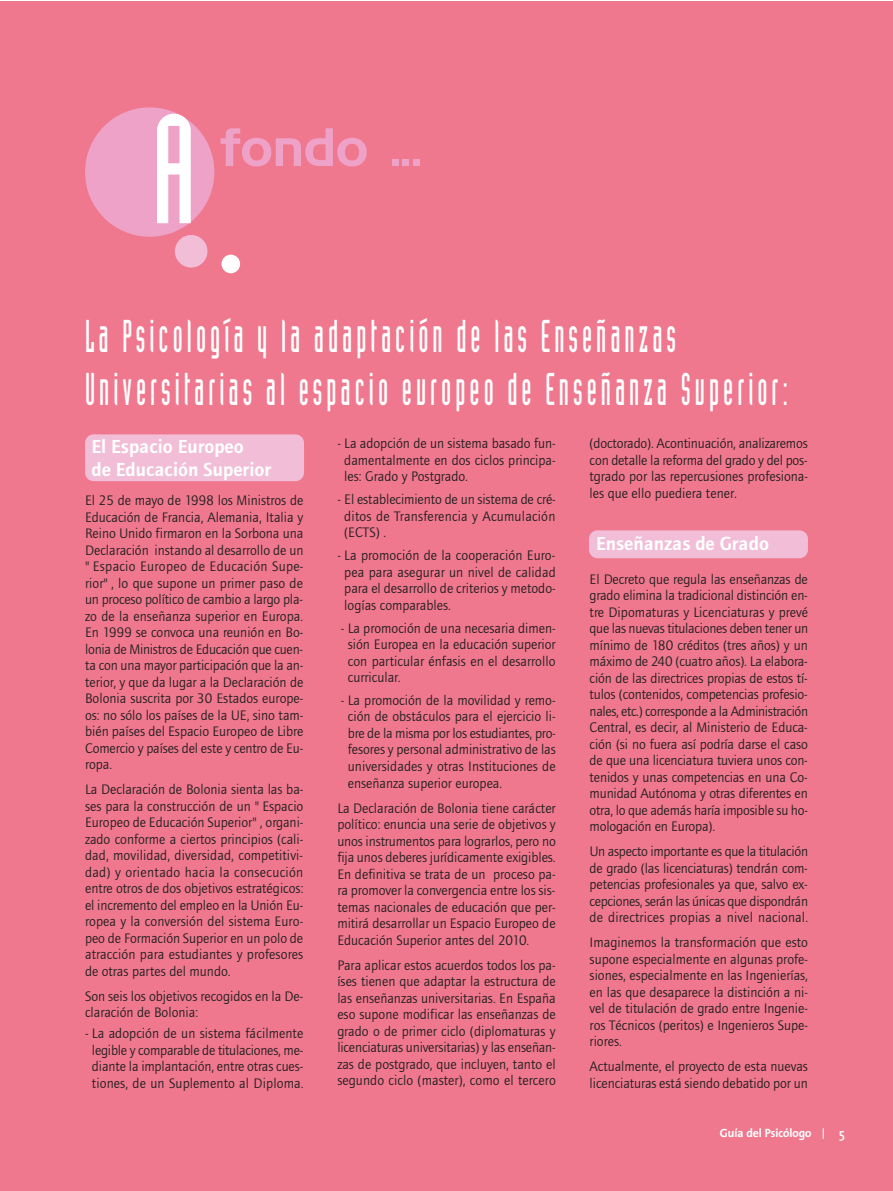
<style>
.page{position:relative;width:893px;height:1191px;background:#fff}
.page>*{position:absolute;margin:0;border:0;box-sizing:border-box;transform-origin:0 0}
.t1{font:152.1px "Industria Solid A";color:#fff}
.t2{font:52.5px "Handel Gothic BT";color:#eea2c8}
.t3{font:45px/52.5px "Industria Solid";letter-spacing:.12em;color:#fff;scale:.76 1}
.t4{font:600 19.5px/22.5px "Foundry Journal";color:#fff}
.t5{font:14.25px/16.5px "Foundry Journal";color:#231f20;text-align:justify}
.t6{font:600 13.5px "Thesis Sans";color:#fff}
.t7{font:700 12px "Thesis Sans";color:#fff}
.s1{font-size:15px}
</style>
<div class="page">
<div style="left:0;top:1px;width:892px;height:1190px;background:#ef788e"></div>
<div style="left:589px;top:530px;width:219px;height:28px;background:#f2bdd7;border-radius:9px"></div>
<div style="left:85px;top:434px;width:219px;height:47px;background:#f2bdd7;border-radius:9px"></div>
<div style="left:85px;top:107px;width:129px;height:130px;background:#eea2c8;border-radius:50%"></div>
<div style="left:175px;top:235px;width:32px;height:32px;background:#f2bdd7;border-radius:50%"></div>
<div style="left:221px;top:255px;width:19px;height:18px;background:#fff;border-radius:50%"></div>
<h1 class="t1" style="left:151px;top:115px;width:47px">A</h1>
<h2 class="t2" style="left:220px;top:128px;width:203px">fondo ...</h2>
<h3 class="t3" style="left:85px;top:313px;width:926px">La Psicología y la adaptación de las Enseñanzas<br>Universitarias al espacio europeo de Enseñanza Superior:</h3>
<h3 class="t4" style="left:91px;top:437px;width:181px">El Espacio Europeo<br>de Educación Superior</h3>
<p class="t5" style="left:85px;top:492px;width:220px">El 25 de mayo de 1998 los Ministros de Educación de Francia, Alemania, Italia y Reino Unido firmaron en la Sorbona una Declaración instando al desarrollo de un "Espacio Europeo de Educación Supe&shy;rior", lo que supone un primer paso de un proceso político de cambio a largo pla&shy;zo de la enseñanza superior en Europa.<br>En 1999 se convoca una reunión en Bo&shy;lonia de Ministros de Educación que cuen&shy;ta con una mayor participación que la an&shy;terior, y que da lugar a la Declaración de Bolonia suscrita por 30 Estados europe&shy;os: no sólo los países de la UE, sino tam&shy;bién países del Espacio Europeo de Libre Comercio y países del este y centro de Eu&shy;ropa.</p>
<p class="t5" style="left:85px;top:781px;width:220px">La Declaración de Bolonia sienta las ba&shy;ses para la construcción de un "Espacio Europeo de Educación Superior", organi&shy;zado conforme a ciertos principios (cali&shy;dad, movilidad, diversidad, competitivi&shy;dad) y orientado hacia la consecución entre otros de dos objetivos estratégicos: el incremento del empleo en la Unión Eu&shy;ropea y la conversión del sistema Euro&shy;peo de Formación Superior en un polo de atracción para estudiantes y profesores de otras partes del mundo.</p>
<p class="t5" style="left:85px;top:987px;width:220px">Son seis los objetivos recogidos en la De&shy;claración de Bolonia:</p>
<p class="t5" style="left:85px;top:1024px;width:220px;text-align:center">- La adopción de un sistema fácilmente legible y comparable de titulaciones, me&shy;diante la implantación, entre otras cues&shy;tiones, de un Suplemento al Diploma.</p>
<p class="t5" style="left:344px;top:435px;width:213px;text-indent:-7px">- La adopción de un sistema basado fun&shy;damentalmente en dos ciclos principa&shy;les: Grado y Postgrado.</p>
<p class="t5" style="left:344px;top:491px;width:213px;text-indent:-7px">- El establecimiento de un sistema de cré&shy;ditos de Transferencia y Acumulación (ECTS) .</p>
<p class="t5" style="left:344px;top:547px;width:213px;text-indent:-7px">- La promoción de la cooperación Euro&shy;pea para asegurar un nivel de calidad para el desarrollo de criterios y metodo&shy;logías comparables.</p>
<p class="t5" style="left:348px;top:619px;width:209px;text-indent:-7px">- La promoción de una necesaria dimen&shy;sión Europea en la educación superior con particular énfasis en el desarrollo curricular.</p>
<p class="t5" style="left:348px;top:692px;width:209px;text-indent:-7px">- La promoción de la movilidad y remo&shy;ción de obstáculos para el ejercicio li&shy;bre de la misma por los estudiantes, pro&shy;fesores y personal administrativo de las universidades y otras Instituciones de enseñanza superior europea.</p>
<p class="t5" style="left:337px;top:799px;width:220px">La Declaración de Bolonia tiene carácter político: enuncia una serie de objetivos y unos instrumentos para lograrlos, pero no fija unos deberes jurídicamente exigibles.<br>En definitiva se trata de un proceso pa&shy;ra promover la convergencia entre los sis&shy;temas nacionales de educación que per&shy;mitirá desarrollar un Espacio Europeo de Educación Superior antes del 2010.</p>
<p class="t5" style="left:337px;top:956px;width:220px">Para aplicar estos acuerdos todos los pa&shy;íses tienen que adaptar la estructura de las enseñanzas universitarias. En España eso supone modificar las enseñanzas de grado o de primer ciclo (diplomaturas y licenciaturas universitarias) y las enseñan&shy;zas de postgrado, que incluyen, tanto el segundo ciclo (master), como el tercero</p>
<p class="t5" style="left:590px;top:435px;width:220px">(doctorado). Acontinuación, analizaremos con detalle la reforma del grado y del pos&shy;tgrado por las repercusiones profesiona&shy;les que ello puediera tener<span class="s1">.</span></p>
<h3 class="t4" style="left:596px;top:534px;width:174px">Enseñanzas de Grado</h3>
<p class="t5" style="left:590px;top:570px;width:220px">El Decreto que regula las enseñanzas de grado elimina la tradicional distinción en&shy;tre Dipomaturas y Licenciaturas y prevé que las nuevas titulaciones deben tener un mínimo de 180 créditos (tres años) y un máximo de 240 (cuatro años). La elabora&shy;ción de las directrices propias de estos tí&shy;tulos (contenidos, competencias profesio&shy;nales, etc.) corresponde a la Administración Central, es decir, al Ministerio de Educa&shy;ción (si no fuera así podría darse el caso de que una licenciatura tuviera unos con&shy;tenidos y unas competencias en una Co&shy;munidad Autónoma y otras diferentes en otra, lo que además haría imposible su ho&shy;mologación en Europa).</p>
<p class="t5" style="left:590px;top:843px;width:220px">Un aspecto importante es que la titulación de grado (las licenciaturas) tendrán com&shy;petencias profesionales ya que, salvo ex&shy;cepciones, serán las únicas que dispondrán de directrices propias a nivel nacional.</p>
<p class="t5" style="left:590px;top:934px;width:220px">Imaginemos la transformación que esto supone especialmente en algunas profe&shy;siones, especialmente en las Ingenierías, en las que desaparece la distinción a ni&shy;vel de titulación de grado entre Ingenie&shy;ros Técnicos (peritos) e Ingenieros Supe&shy;riores.</p>
<p class="t5" style="left:590px;top:1058px;width:220px">Actualmente, el proyecto de esta nuevas licenciaturas está siendo debatido por un</p>
<p class="t7" style="left:720px;top:1128px;width:93px">Guía del Psicólogo</p>
<p class="t6" style="left:839px;top:1128px;width:7px">5</p>
</div>
